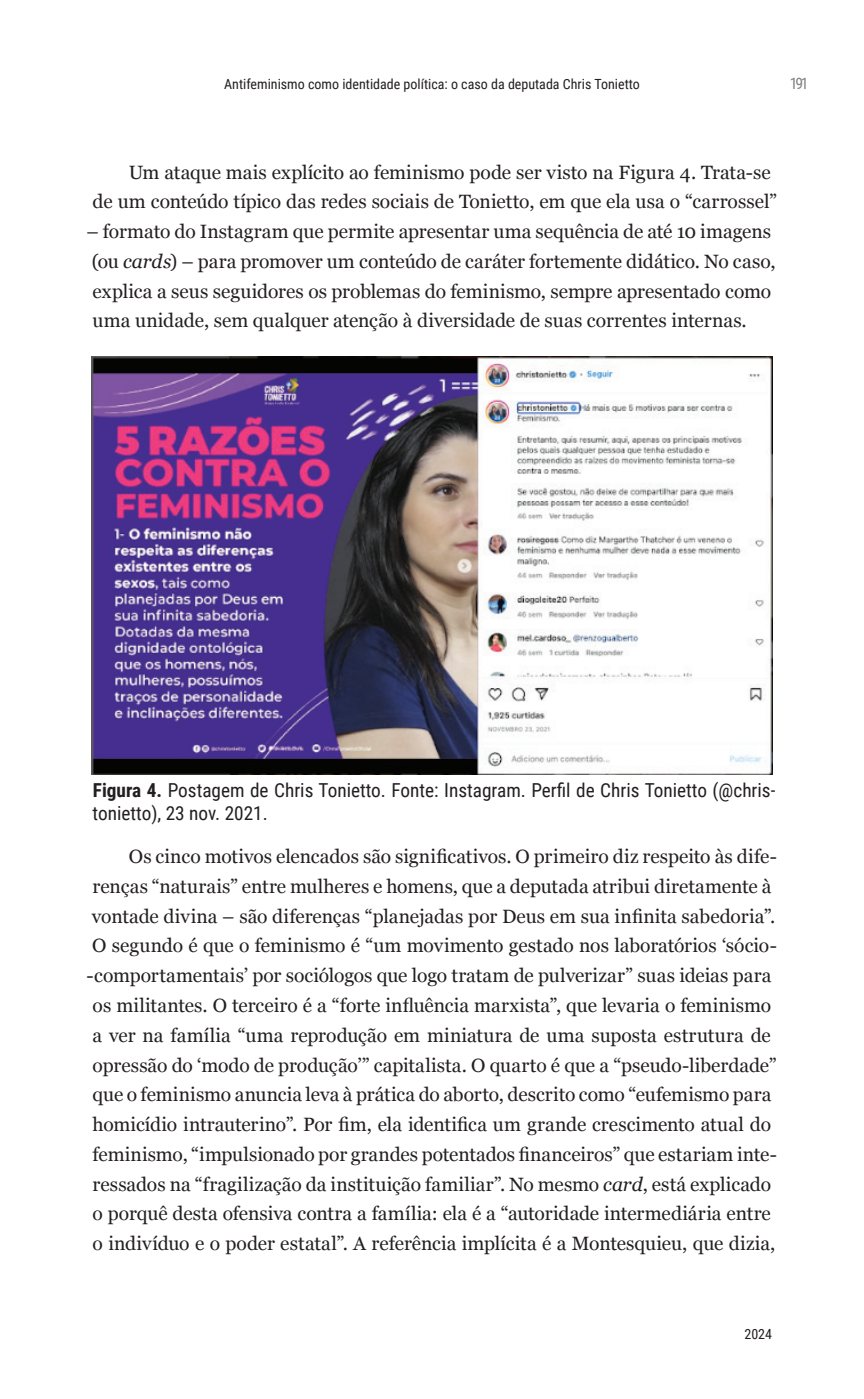
<style>
.page{position:relative;width:864px;height:1399px;background:#fff}
.page>*{position:absolute;margin:0;border:0;box-sizing:border-box;transform-origin:0 0}
.t1{font:19.25px/29.8px "Georgia";color:#231f20}
.t2{font:19.25px/23.1px "Roboto Condensed";color:#231f20}
.t3{font:15.75px "Roboto Condensed";color:#808285}
.t4{font:14px "Roboto Condensed";color:#231f20}
.s1{font-style:italic}
.s2{font-weight:700}
</style>
<div class="page">
<img style="left:92px;top:356px;width:679px;height:418px">
<p class="t4" style="left:224px;top:75px;width:417px">Antifeminismo como identidade política: o caso da deputada Chris Tonietto</p>
<p class="t3" style="left:789px;top:72px;width:20px">191</p>
<p class="t1" style="left:93px;top:156px;width:685px;text-indent:36px">Um ataque mais explícito ao feminismo pode ser visto na Figura 4. Trata-se de um conteúdo típico das redes sociais de Tonietto, em que ela usa o “carrossel”</p>
<p class="t1" style="left:86px;top:216px;width:690px">– formato do Instagram que permite apresentar uma sequência de até 10 imagens (ou <span class="s1">cards</span>) – para promover um conteúdo de caráter fortemente didático. No caso, explica a seus seguidores os problemas do feminismo, sempre apresentado como uma unidade, sem qualquer atenção à diversidade de suas correntes internas.</p>
<p class="t2" style="left:92px;top:778px;width:684px"><span class="s2">Figura 4.</span> Postagem de Chris Tonietto. Fonte: Instagram. Perfil de Chris Tonietto (@chris&shy;tonietto), 23 nov. 2021.</p>
<p class="t1" style="left:129px;top:841px;width:649px">Os cinco motivos elencados são significativos. O primeiro diz respeito às dife-</p>
<p class="t1" style="left:92px;top:871px;width:680px">renças “naturais” entre mulheres e homens, que a deputada atribui diretamente à</p>
<p class="t1" style="left:92px;top:900px;width:684px">vontade divina – são diferenças “planejadas por Deus em sua infinita sabedoria”.</p>
<p class="t1" style="left:92px;top:930px;width:686px">O segundo é que o feminismo é “um movimento gestado nos laboratórios ‘sócio-</p>
<p class="t1" style="left:86px;top:960px;width:686px">-comportamentais’ por sociólogos que logo tratam de pulverizar” suas ideias para</p>
<p class="t1" style="left:93px;top:990px;width:679px">os militantes. O terceiro é a “forte influência marxista”, que levaria o feminismo</p>
<p class="t1" style="left:92px;top:1019px;width:679px">a ver na família “uma reprodução em miniatura de uma suposta estrutura de</p>
<p class="t1" style="left:93px;top:1049px;width:685px">opressão do ‘modo de produção’” capitalista. O quarto é que a “pseudo-liberdade”</p>
<p class="t1" style="left:93px;top:1079px;width:680px">que o feminismo anuncia leva à prática do aborto, descrito como “eufemismo para</p>
<p class="t1" style="left:92px;top:1109px;width:679px">homicídio intrauterino”. Por fim, ela identifica um grande crescimento atual do</p>
<p class="t1" style="left:92px;top:1138px;width:685px">feminismo, “impulsionado por grandes potentados financeiros” que estariam inte-</p>
<p class="t1" style="left:92px;top:1168px;width:680px">ressados na “fragilização da instituição familiar”. No mesmo <span class="s1">card</span>, está explicado</p>
<p class="t1" style="left:93px;top:1198px;width:679px">o porquê desta ofensiva contra a família: ela é a “autoridade intermediária entre</p>
<p class="t1" style="left:93px;top:1228px;width:684px">o indivíduo e o poder estatal”. A referência implícita é a Montesquieu, que dizia,</p>
<p class="t4" style="left:744px;top:1325px;width:29px">2024</p>
</div>
